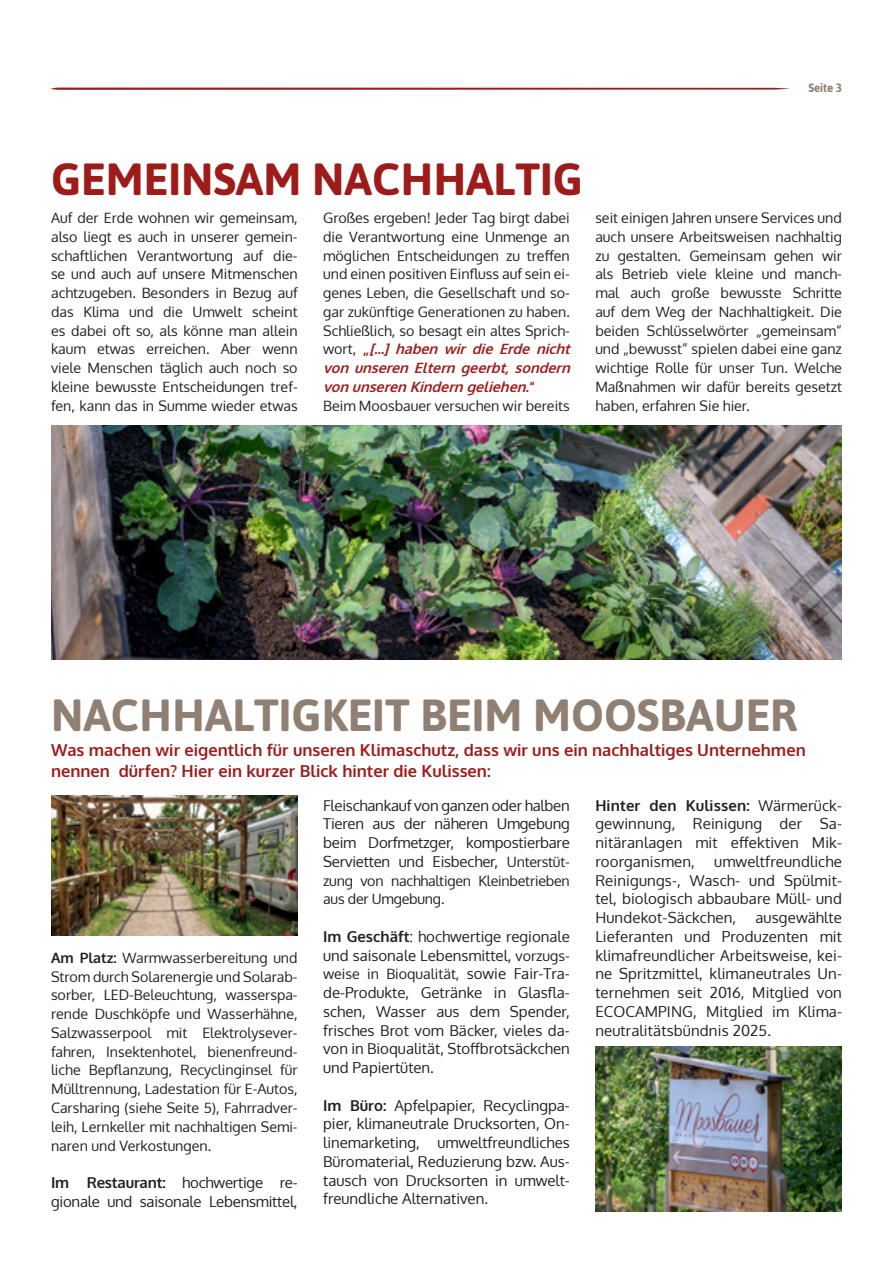
<style>
.page{position:relative;width:893px;height:1263px;background:#fff}
.page>*{position:absolute;margin:0;border:0;box-sizing:border-box;transform-origin:0 0}
.t1{font:700 45px "Asap";color:#8f8073}
.t2{font:700 45px "Asap";color:#9d1c1a}
.t3{font:700 16.5px/21px "Oxygen";color:#9d1c1a}
.t4{font:15px/18.8px "Oxygen";color:#231f20;text-align:justify}
.t5{font:14.25px/18.8px "Oxygen";color:#231f20;text-align:justify}
.t6{font:700 12px "Asap";letter-spacing:-.015em;color:#8f8073}
.s1{font-weight:700;color:#9d1c1a}
.s2{font-weight:700;font-style:italic;color:#9d1c1a}
.s3{font-weight:700}
.s4{font-size:14.25px}
.s5{font-size:15px}
</style>
<div class="page">
<svg style="left:51px;top:88px;width:738px;height:2px"></svg>
<img style="left:51px;top:795px;width:247px;height:140px">
<img style="left:51px;top:425px;width:791px;height:234px">
<img style="left:595px;top:1046px;width:247px;height:166px">
<h1 class="t2" style="left:51px;top:153px;width:533px">GEMEINSAM NACHHALTIG</h1>
<p class="t6" style="left:808px;top:80px;width:35px">Seite 3</p>
<p class="t5" style="left:51px;top:209px;width:248px">Auf der Erde wohnen wir gemeinsam, also liegt es auch in unserer gemein&shy;schaftlichen Verantwortung auf die&shy;se und auch auf unsere Mitmenschen achtzugeben. Besonders in Bezug auf das Klima und die Umwelt scheint es dabei oft so, als könne man allein kaum etwas erreichen. Aber wenn viele Menschen täglich auch noch so kleine bewusste Entscheidungen tref&shy;fen, kann das in Summe wieder etwas</p>
<p class="t5" style="left:323px;top:209px;width:253px;text-align:left">Großes ergeben! Jeder Tag birgt dabei die Verantwortung eine Unmenge an möglichen Entscheidungen zu treffen und einen positiven Einfluss auf sein ei&shy;genes Leben, die Gesellschaft und so&shy;gar zukünftige Generationen zu haben.<br>Schließlich, so besagt ein altes Sprich&shy;w o r t , <span class="s1">„</span> <span class="s2">[...] haben wir die Erde nicht vonunserenElterngeerbt,sondern vonunserenKinderngeliehen.</span><span class="s1">“<br></span>Beim Moosbauer versuchen wir bereits</p>
<p class="t5" style="left:595px;top:209px;width:248px">seit einigen Jahren unsere Services und auch unsere Arbeitsweisen nachhaltig zu gestalten. Gemeinsam gehen wir als Betrieb viele kleine und manch&shy;mal auch große bewusste Schritte auf dem Weg der Nachhaltigkeit. Die beiden Schlüsselwörter „gemeinsam“ und „bewusst“ spielen dabei eine ganz wichtige Rolle für unser Tun. Welche Maßnahmen wir dafür bereits gesetzt haben, erfahren Sie hier.</p>
<h1 class="t1" style="left:51px;top:689px;width:748px">NACHHALTIGKEIT BEIM MOOSBAUER</h1>
<p class="t3" style="left:51px;top:740px;width:756px">Was machen wir eigentlich für unseren Klimaschutz, dass wir uns ein nachhaltiges Unternehmen nennen dürfen? Hier ein kurzer Blick hinter die Kulissen:</p>
<p class="t5" style="left:51px;top:948px;width:248px"><span class="s3">Am Platz:</span> Warmwasserbereitung und Strom durch Solarenergie und Solarab&shy;sorber, LED-Beleuchtung, wasserspa&shy;rende Duschköpfe und Wasserhähne, Salzwasserpool mit Elektrolysever&shy;fahren, Insektenhotel, bienenfreund&shy;liche Bepflanzung, Recyclinginsel für Mülltrennung, Ladestation für E-Autos, Carsharing (siehe Seite 5), Fahrradver&shy;leih, Lernkeller mit nachhaltigen Semi&shy;naren und Verkostungen.</p>
<p class="t4" style="left:51px;top:1173px;width:248px"><span class="s3">Im Restaurant:</span> hochwertige re&shy;gionale und saisonale Lebensmittel,</p>
<p class="t4" style="left:323px;top:796px;width:248px">Fleischankauf von ganzen oder halben Tieren aus der näheren Umgebung beim Dorfmetzger, kompostierbare Servietten und Eisbecher, <span class="s4">Unterstüt-</span></p>
<p class="t5" style="left:323px;top:871px;width:248px">zung von nachhaltigen Kleinbetrieben aus der Umgebung.</p>
<p class="t4" style="left:323px;top:927px;width:248px"><span class="s3">Im Geschäft</span>: hochwertige regionale und saisonale Lebensmittel, <span class="s4">vorzugs-</span></p>
<p class="t5" style="left:323px;top:965px;width:248px">weise in Bioqualität, <span class="s5">sowie Fair-Tra-</span></p>
<p class="t4" style="left:323px;top:983px;width:248px">de-Produkte, Getränke in Glasfla&shy;schen, Wasser aus dem Spender, frisches Brot vom Bäcker, vieles da&shy;von in Bioqualität, Stoffbrotsäckchen und Papiertüten.</p>
<p class="t4" style="left:323px;top:1096px;width:248px"><span class="s3">Im Büro:</span> Apfelpapier, Recyclingpa&shy;pier, klimaneutrale Drucksorten, On&shy;linemarketing, umweltfreundliches Büromaterial, Reduzierung bzw. Aus&shy;tausch von Drucksorten in umwelt&shy;freundliche Alternativen.</p>
<p class="t4" style="left:595px;top:796px;width:248px"><span class="s3">Hinter den Kulissen:</span> Wärmerück&shy;gewinnung, Reinigung der Sa&shy;nitäranlagen mit effektiven Mik&shy;roorganismen,</p>
<p class="t4" style="left:595px;top:852px;width:248px;text-indent:119px">umweltfreundliche Reinigungs-, Wasch- und Spülmit&shy;tel, biologisch abbaubare Müll- und Hundekot-Säckchen,</p>
<p class="t4" style="left:595px;top:908px;width:248px;text-indent:160px">ausgewählte Lieferanten und Produzenten mit klimafreundlicher Arbeitsweise, kei&shy;ne Spritzmittel, klimaneutrales Un&shy;ternehmen seit 2016, Mitglied von ECOCAMPING, Mitglied im Klima&shy;neutralitätsbündnis 2025.</p>
</div>
